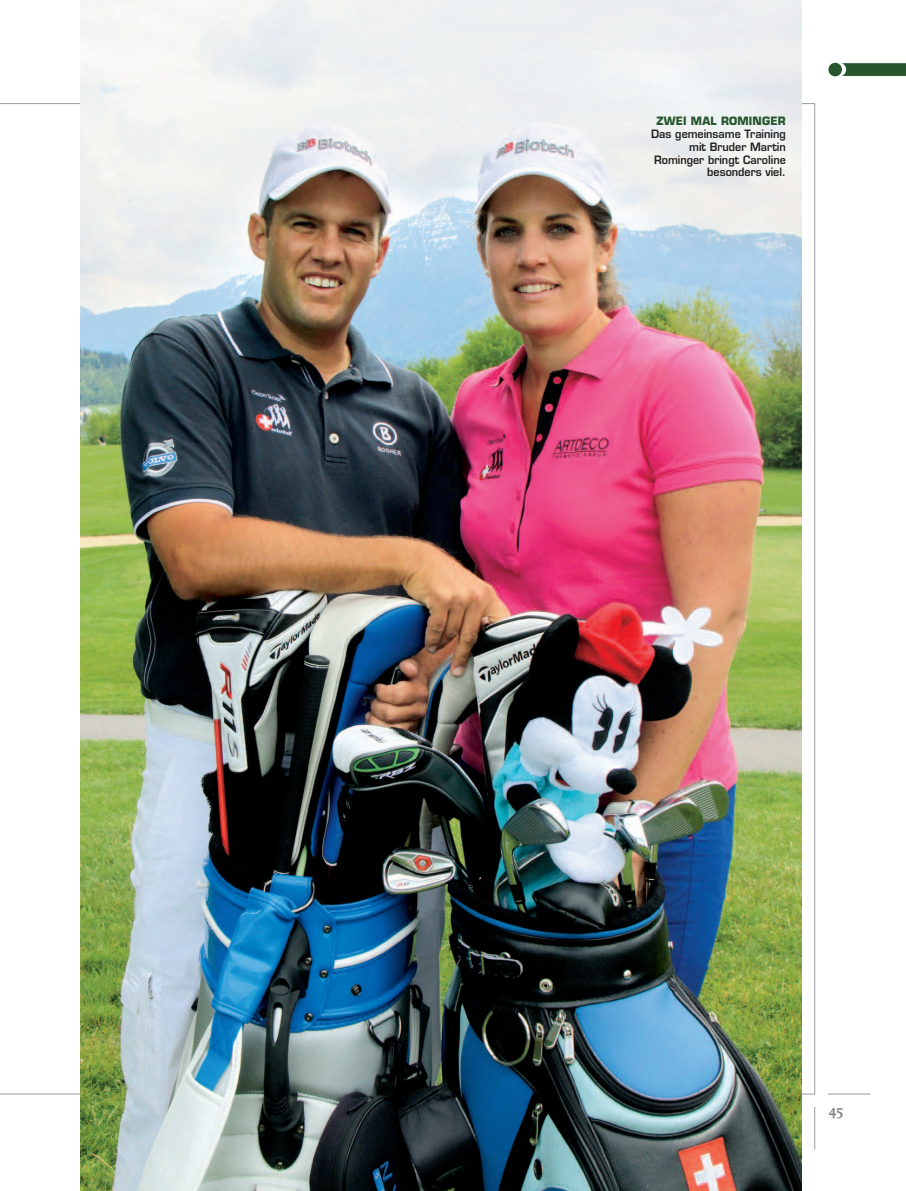
<style>
.page{position:relative;width:906px;height:1191px;background:#fff}
.page>*{position:absolute;margin:0;border:0;box-sizing:border-box;transform-origin:0 0}
.t1{font:700 15px "Quadraat";color:#808285}
.t2{font:600 11.25px/12.8px "Eurostile";color:#231f20;text-align:right;scale:.95 1}
.t3{font:700 11.25px "Eurostile";letter-spacing:.02em;color:#27562d;scale:.95 1}
</style>
<div class="page">
<hr style="left:814px;top:103px;width:1px;height:991px;background:#999b9e">
<hr style="left:0;top:1093px;width:815px;height:1px;background:#999b9e">
<hr style="left:827px;top:1093px;width:43px;height:1px;background:#999b9e">
<hr style="left:814px;top:1107px;width:1px;height:42px;background:#999b9e">
<hr style="left:0;top:103px;width:815px;height:1px;background:#999b9e">
<svg style="left:841px;top:63px;width:65px;height:13px"></svg>
<div style="left:828px;top:63px;width:14px;height:13px;background:#27562d;border-radius:50%"></div>
<img style="left:81px;top:0;width:721px;height:1191px">
<p class="t3" style="left:656px;top:114px;width:135px">ZWEI MAL ROMINGER</p>
<p class="t2" style="left:651px;top:128px;width:143px">Das gemeinsame Training mit Bruder Martin<br>Rominger bringt Caroline besonders viel.</p>
<h1 class="t1" style="left:828px;top:1102px;width:16px">45</h1>
</div>
